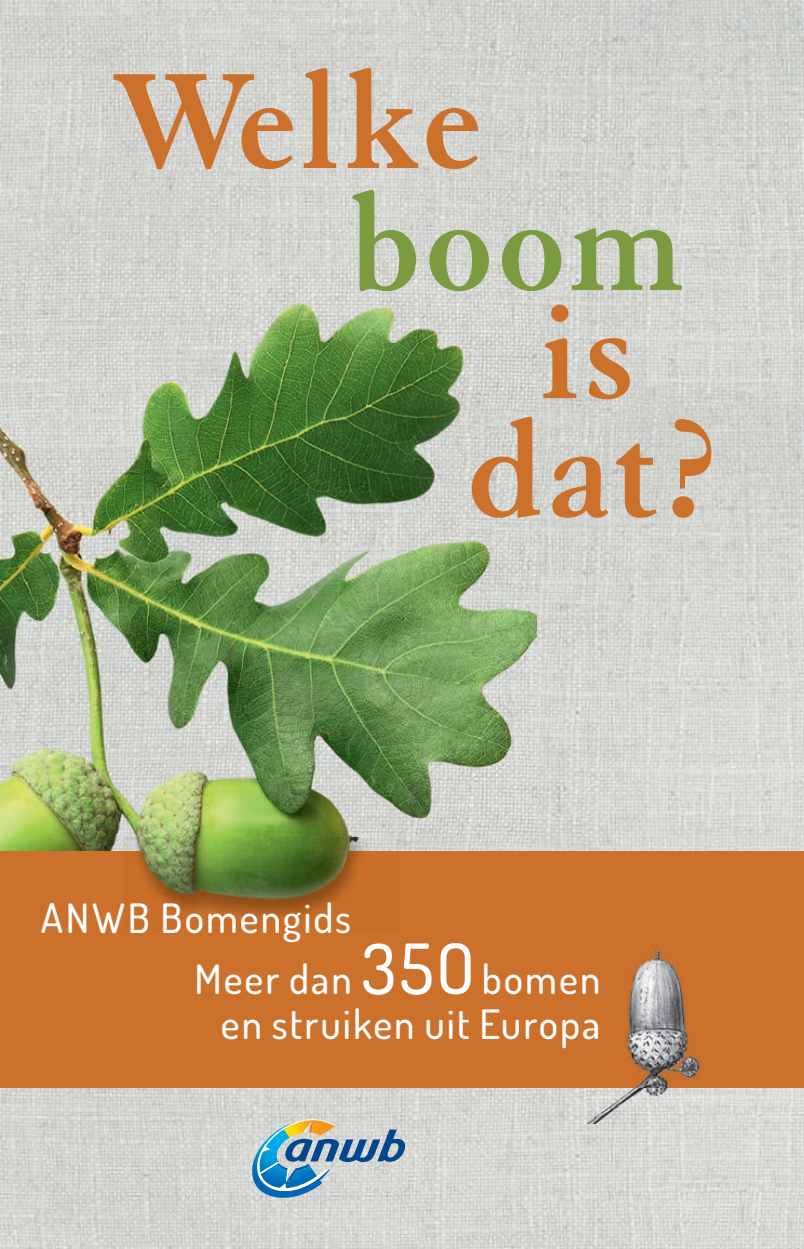
<style>
.page{position:relative;width:804px;height:1249px;background:#fff}
.page>*{position:absolute;margin:0;border:0;box-sizing:border-box;transform-origin:0 0}
.t1{font:700 147.83px/118.4px "Granjon LT Std";letter-spacing:.025em;color:#cc712c;text-align:center}
.t2{font:700 147.83px "Granjon LT Std";color:#7a9b40}
.t3{font:500 40.5px/45px "Dosis";letter-spacing:.05em;color:#fff;text-align:right}
.s1{font-size:69.75px}
</style>
<div class="page">
<img style="left:0;top:0;width:803px;height:1249px">
<div style="left:0;top:852px;width:803px;height:236px;background:#cc712c"></div>
<img style="left:0;top:1088px;width:536px;height:10px">
<img style="left:0;top:342px;width:457px;height:510px">
<img style="left:457px;top:266px;width:79px;height:586px">
<img style="left:0;top:266px;width:458px;height:76px">
<img style="left:584px;top:949px;width:119px;height:174px">
<img style="left:124px;top:838px;width:276px;height:79px">
<svg style="left:440px;top:943px;width:30px;height:51px"></svg>
<svg style="left:252px;top:1119px;width:153px;height:86px;background:#9cb6c2"></svg>
<h1 class="t1" style="left:110px;top:63px;width:374px">Welke</h1>
<h1 class="t2" style="left:349px;top:163px;width:337px">boom</h1>
<h1 class="t1" style="left:467px;top:293px;width:262px">is dat?</h1>
<p class="t3" style="left:41px;top:894px;width:312px">ANWB Bomengids</p>
<p class="t3" style="left:194px;top:956px;width:407px">Meer dan <span class="s1">35</span> bomen en struiken uit Europa</p>
</div>
